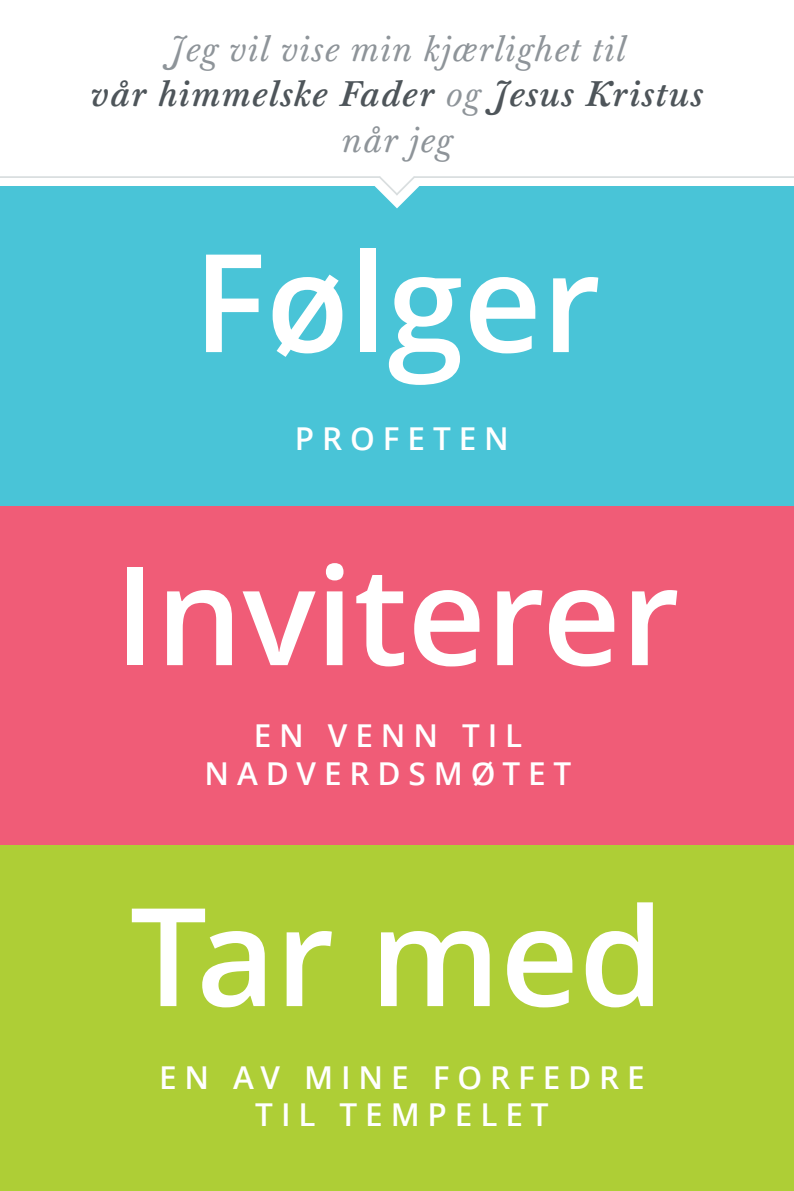
<style>
.page{position:relative;width:794px;height:1191px;background:#fff}
.page>*{position:absolute;margin:0;border:0;box-sizing:border-box;transform-origin:0 0}
.Large-Title{font:600 136.5px "Zoramlds Lat";color:#fff}
.t1{font:italic 500 35px/45.5px "Mc Kaylds Lat";letter-spacing:.04em;color:#4e555a;text-align:center}
.t2{font:italic 35px "Mc Kaylds Lat";letter-spacing:.04em;color:#8e9499}
.Large-Title-2{font:600 31.5px "Zoramlds Lat";letter-spacing:.25em;color:#fff}
.s1{font-weight:400;color:#8e9499}
</style>
<div class="page">
<div style="left:0;top:506px;width:794px;height:339px;background:#f05c77"></div>
<div style="left:0;top:845px;width:794px;height:346px;background:#aece36"></div>
<div style="left:0;top:187px;width:794px;height:319px;background:#49c4d7"></div>
<hr style="left:0;top:176px;width:380px;height:2px;background:#c9d0d2">
<hr style="left:414px;top:176px;width:380px;height:2px;background:#c9d0d2">
<svg style="left:363px;top:176px;width:68px;height:32px"></svg>
<p class="t1" style="left:91px;top:26px;width:613px"><span class="s1">Jeg vil vise min kjærlighet til<br></span>vår himmelske Fader <span class="s1">og</span> Jesus Kristus</p>
<p class="t2" style="left:342px;top:112px;width:112px">når jeg</p>
<p class="Large-Title" style="left:193px;top:201px;width:409px">Følger</p>
<p class="Large-Title-2" style="left:295px;top:415px;width:215px">PROFETEN</p>
<p class="Large-Title" style="left:114px;top:514px;width:567px">Inviterer</p>
<p class="Large-Title-2" style="left:254px;top:712px;width:270px">EN VENN TIL</p>
<p class="Large-Title-2" style="left:205px;top:750px;width:368px">NADVERDSMØTET</p>
<p class="Large-Title" style="left:130px;top:854px;width:535px">Tar med</p>
<p class="Large-Title-2" style="left:159px;top:1053px;width:487px">EN AV MINE FORFEDRE</p>
<p class="Large-Title-2" style="left:255px;top:1091px;width:295px">TIL TEMPELET</p>
</div>
